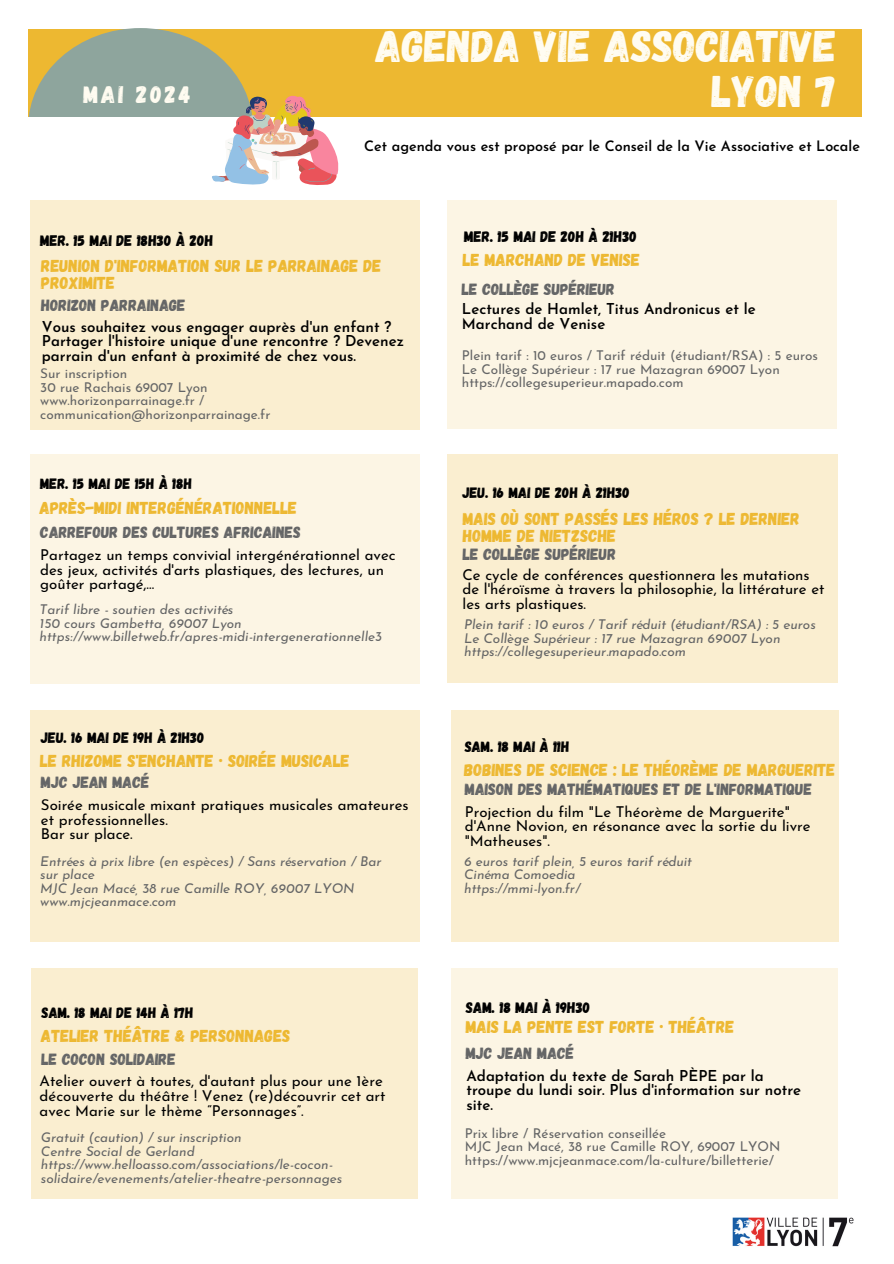
<style>
.page{position:relative;width:894px;height:1264px;background:#fff}
.page>*{position:absolute;margin:0;border:0;box-sizing:border-box;transform-origin:0 0}
.t1{font:44.25px/45px "Gagalin";color:#fffcf1;text-align:right}
.t2{font:24px "Gagalin";letter-spacing:.11em;color:#fffcf1}
.t3{font:17.25px/16.8px "Gagalin";color:#edb831}
.t4{font:16.2px "Gagalin";color:#646566}
.t5{font:15.3px "Gagalin";color:#000}
.t6{font:15px/14.7px "Josefin Sans";color:#000}
.t7{font:600 15px/14.7px "Josefin Sans";color:#000}
.t8{font:15px "Gagalin";color:#000}
.t9{font:600 14.25px "Josefin Sans";color:#000}
.t10{font:italic 13.5px/13.5px "Josefin Sans";color:#646566}
.t11{font:13.5px/13.5px "Josefin Sans";color:#646566}
</style>
<div class="page">
<div style="left:28px;top:29px;width:833px;height:103px;background:#edb831"></div>
<svg style="left:28px;top:28px;width:224px;height:199px;background:#a8b9b2"></svg>
<div style="left:8px;top:140px;width:885px;height:1080px;background:#fff"></div>
<svg style="left:211px;top:95px;width:128px;height:90px"></svg>
<img style="left:732px;top:1217px;width:122px;height:30px">
<div style="left:30px;top:709px;width:389px;height:232px;background:#faeed0"></div>
<div style="left:446px;top:201px;width:390px;height:228px;background:#fcf5e4"></div>
<div style="left:451px;top:709px;width:387px;height:232px;background:#faeed0"></div>
<div style="left:30px;top:454px;width:389px;height:229px;background:#fcf5e4"></div>
<div style="left:451px;top:968px;width:386px;height:230px;background:#fcf5e4"></div>
<div style="left:30px;top:200px;width:389px;height:229px;background:#faeed0"></div>
<div style="left:31px;top:968px;width:386px;height:230px;background:#faeed0"></div>
<div style="left:446px;top:454px;width:391px;height:228px;background:#faeed0"></div>
<h5 class="t2" style="left:83px;top:79px;width:109px">MAI 2024</h5>
<h6 class="t5" style="left:40px;top:231px;width:174px">MER. 15 MAI DE 18H30 À 20H</h6>
<h1 class="t1" style="left:375px;top:22px;width:462px">AGENDA VIE ASSOCIATIVE<br>LYON 7</h1>
<p class="t9" style="left:364px;top:141px;width:497px">Cet agenda vous est proposé par le Conseil de la Vie Associative et Locale</p>
<p class="t5" style="left:464px;top:226px;width:174px">MER. 15 MAI DE 20H À 21H30</p>
<p class="t3" style="left:41px;top:257px;width:341px">REUNION D'INFORMATION SUR LE PARRAINAGE DE<br>PROXIMITE</p>
<h4 class="t7" style="left:42px;top:320px;width:363px">Vous souhaitez vous engager auprès d'un enfant ?<br>Partager l'histoire unique d'une rencontre ? Devenez parrain d'un enfant à proximité de chez vous.</h4>
<h5 class="t11" style="left:40px;top:368px;width:88px">Sur inscription</h5>
<p class="t11" style="left:40px;top:382px;width:169px">30 rue Rachais 69007 Lyon</p>
<p class="t11" style="left:40px;top:395px;width:232px">www.horizonparrainage.fr / communication@horizonparrainage.fr</p>
<p class="t4" style="left:41px;top:295px;width:146px">HORIZON PARRAINAGE</p>
<h4 class="t8" style="left:40px;top:473px;width:153px">MER. 15 MAI DE 15H À 18H</h4>
<h6 class="t3" style="left:40px;top:499px;width:259px">APRÈS-MIDI INTERGÉNÉRATIONNELLE</h6>
<h3 class="t6" style="left:40px;top:549px;width:357px">Partagez un temps convivial intergénérationnel avec des jeux, activités d'arts plastiques, des lectures, un goûter partagé,...</h3>
<h3 class="t10" style="left:40px;top:604px;width:195px">Tarif libre - soutien des activités</h3>
<h5 class="t10" style="left:40px;top:617px;width:203px">150 cours Gambetta, 69007 Lyon</h5>
<p class="t10" style="left:40px;top:631px;width:344px">https://www.billetweb.fr/apres-midi-intergenerationnelle3</p>
<p class="t4" style="left:40px;top:521px;width:262px">CARREFOUR DES CULTURES AFRICAINES</p>
<p class="t8" style="left:41px;top:728px;width:165px">JEU. 16 MAI DE 19H À 21H30</p>
<h6 class="t3" style="left:40px;top:751px;width:311px">LE RHIZOME S'ENCHANTE · SOIRÉE MUSICALE</h6>
<h4 class="t6" style="left:41px;top:798px;width:369px">Soirée musicale mixant pratiques musicales amateures et professionnelles.<br>Bar sur place.</h4>
<h4 class="t10" style="left:40px;top:855px;width:342px">Entrées à prix libre (en espèces) / Sans réservation / Bar sur place</h4>
<h6 class="t10" style="left:40px;top:882px;width:316px">MJC Jean Macé, 38 rue Camille ROY, 69007 LYON</h6>
<p class="t10" style="left:40px;top:896px;width:138px">www.mjcjeanmace.com</p>
<p class="t4" style="left:41px;top:772px;width:110px">MJC JEAN MACÉ</p>
<p class="t8" style="left:41px;top:1002px;width:153px">SAM. 18 MAI DE 14H À 17H</p>
<h6 class="t3" style="left:41px;top:1026px;width:251px">ATELIER THÉÂTRE &amp; PERSONNAGES</h6>
<h4 class="t6" style="left:40px;top:1075px;width:347px">Atelier ouvert à toutes, d'autant plus pour une 1ère découverte du théâtre ! Venez (re)découvrir cet art avec Marie sur le thème “Personnages”.</h4>
<h6 class="t10" style="left:41px;top:1131px;width:202px">Gratuit (caution) / sur inscription</h6>
<h4 class="t10" style="left:41px;top:1145px;width:155px">Centre Social de Gerland</h4>
<p class="t10" style="left:41px;top:1158px;width:303px">https://www.helloasso.com/associations/le-cocon&shy;solidaire/evenements/atelier-theatre-personnages</p>
<p class="t4" style="left:42px;top:1049px;width:136px">LE COCON SOLIDAIRE</p>
<h6 class="t3" style="left:463px;top:250px;width:179px">LE MARCHAND DE VENISE</h6>
<h4 class="t7" style="left:462px;top:303px;width:295px">Lectures de Hamlet, Titus Andronicus et le<br>Marchand de Venise</h4>
<h4 class="t11" style="left:462px;top:350px;width:357px">Plein tarif : 10 euros / Tarif réduit (étudiant/RSA) : 5 euros</h4>
<h6 class="t11" style="left:462px;top:363px;width:319px">Le Collège Supérieur : 17 rue Mazagran 69007 Lyon</h6>
<p class="t11" style="left:462px;top:377px;width:223px">https://collegesuperieur.mapado.com</p>
<p class="t4" style="left:462px;top:278px;width:155px">LE COLLÈGE SUPÉRIEUR</p>
<h4 class="t8" style="left:462px;top:483px;width:169px">JEU. 16 MAI DE 20H À 21H30</h4>
<h6 class="t3" style="left:462px;top:509px;width:338px">MAIS OÙ SONT PASSÉS LES HÉROS ? LE DERNIER<br>HOMME DE NIETZSCHE</h6>
<h4 class="t6" style="left:462px;top:568px;width:363px">Ce cycle de conférences questionnera les mutations de l'héroïsme à travers la philosophie, la littérature et les arts plastiques.</h4>
<h6 class="t10" style="left:464px;top:619px;width:353px">Plein tarif : 10 euros / Tarif réduit (étudiant/RSA) : 5 euros</h6>
<p class="t10" style="left:464px;top:632px;width:318px">Le Collège Supérieur : 17 rue Mazagran 69007 Lyon</p>
<p class="t10" style="left:464px;top:646px;width:223px">https://collegesuperieur.mapado.com</p>
<p class="t4" style="left:463px;top:544px;width:155px">LE COLLÈGE SUPÉRIEUR</p>
<p class="t8" style="left:464px;top:736px;width:106px">SAM. 18 MAI À 11H</p>
<h6 class="t3" style="left:464px;top:760px;width:373px">BOBINES DE SCIENCE : LE THÉORÈME DE MARGUERITE</h6>
<h6 class="t6" style="left:464px;top:805px;width:347px">Projection du film "Le Théorème de Marguerite" d'Anne Novion, en résonance avec la sortie du livre "Matheuses".</h6>
<h4 class="t10" style="left:464px;top:855px;width:229px">6 euros tarif plein, 5 euros tarif réduit</h4>
<h4 class="t10" style="left:464px;top:869px;width:113px">Cinéma Comoedia</h4>
<p class="t10" style="left:464px;top:882px;width:117px">https://mmi-lyon.fr/</p>
<p class="t4" style="left:464px;top:778px;width:348px">MAISON DES MATHÉMATIQUES ET DE L'INFORMATIQUE</p>
<h4 class="t5" style="left:465px;top:997px;width:126px">SAM. 18 MAI À 19H30</h4>
<h5 class="t3" style="left:465px;top:1017px;width:270px">MAIS LA PENTE EST FORTE · THÉÂTRE</h5>
<p class="t7" style="left:466px;top:1069px;width:336px">Adaptation du texte de Sarah PÈPE par la troupe du lundi soir. Plus d'information sur notre site.</p>
<p class="t11" style="left:464px;top:1127px;width:203px">Prix libre / Réservation conseillée</p>
<p class="t11" style="left:464px;top:1141px;width:317px">MJC Jean Macé, 38 rue Camille ROY, 69007 LYON</p>
<h6 class="t11" style="left:464px;top:1154px;width:311px">https://www.mjcjeanmace.com/la-culture/billetterie/</h6>
<h4 class="t4" style="left:465px;top:1042px;width:110px">MJC JEAN MACÉ</h4>
</div>
